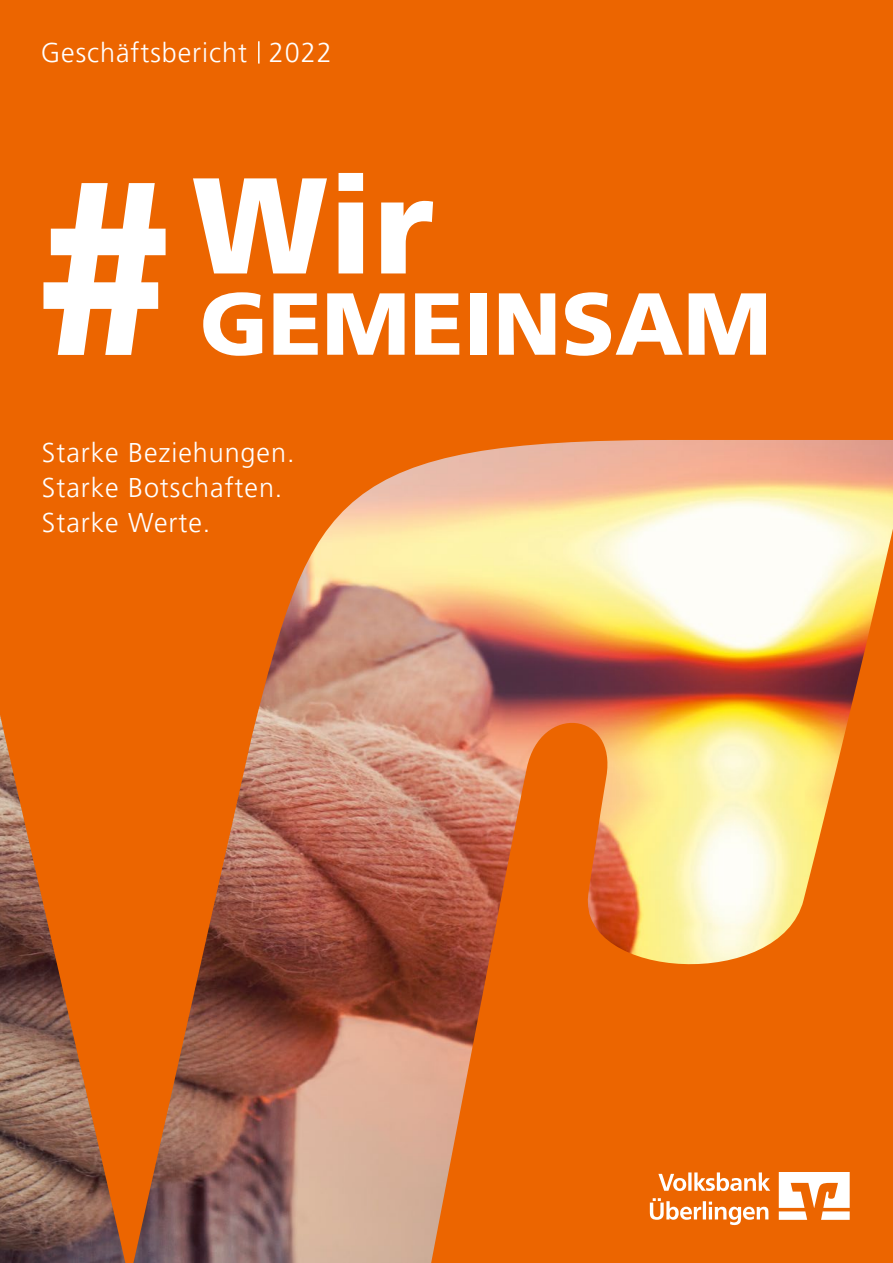
<style>
.page{position:relative;width:893px;height:1263px;background:#fff}
.page>*{position:absolute;margin:0;border:0;box-sizing:border-box;transform-origin:0 0}
.t1{font:900 246.15px "Frutiger LT Pro";color:#fff}
.t2{font:900 136.2px "Frutiger LT Pro";color:#fff}
.t3{font:900 87.9px "Frutiger LT Pro";color:#fff}
.t4{font:300 27px/35px "Frutiger LT Pro";letter-spacing:.035em;color:#fff}
</style>
<div class="page">
<img style="left:0;top:127px;width:893px;height:1136px">
<div style="left:0;top:0;width:893px;height:127px;background:#ec6500"></div>
<svg style="left:779px;top:1172px;width:71px;height:48px"></svg>
<svg style="left:650px;top:1198px;width:118px;height:27px"></svg>
<svg style="left:658px;top:1172px;width:112px;height:19px"></svg>
<hr style="left:258px;top:41px;width:2px;height:23px;background:#fff">
<p class="t4" style="left:41px;top:35px;width:292px">Geschäftsbericht 2022</p>
<h1 class="t1" style="left:29px;top:120px;width:152px">#</h1>
<h2 class="t2" style="left:192px;top:144px;width:244px">Wir</h2>
<h3 class="t3" style="left:200px;top:271px;width:573px">GEMEINSAM</h3>
<p class="t4" style="left:42px;top:435px;width:254px">Starke Beziehungen.<br>Starke Botschaften.<br>Starke Werte.</p>
</div>
